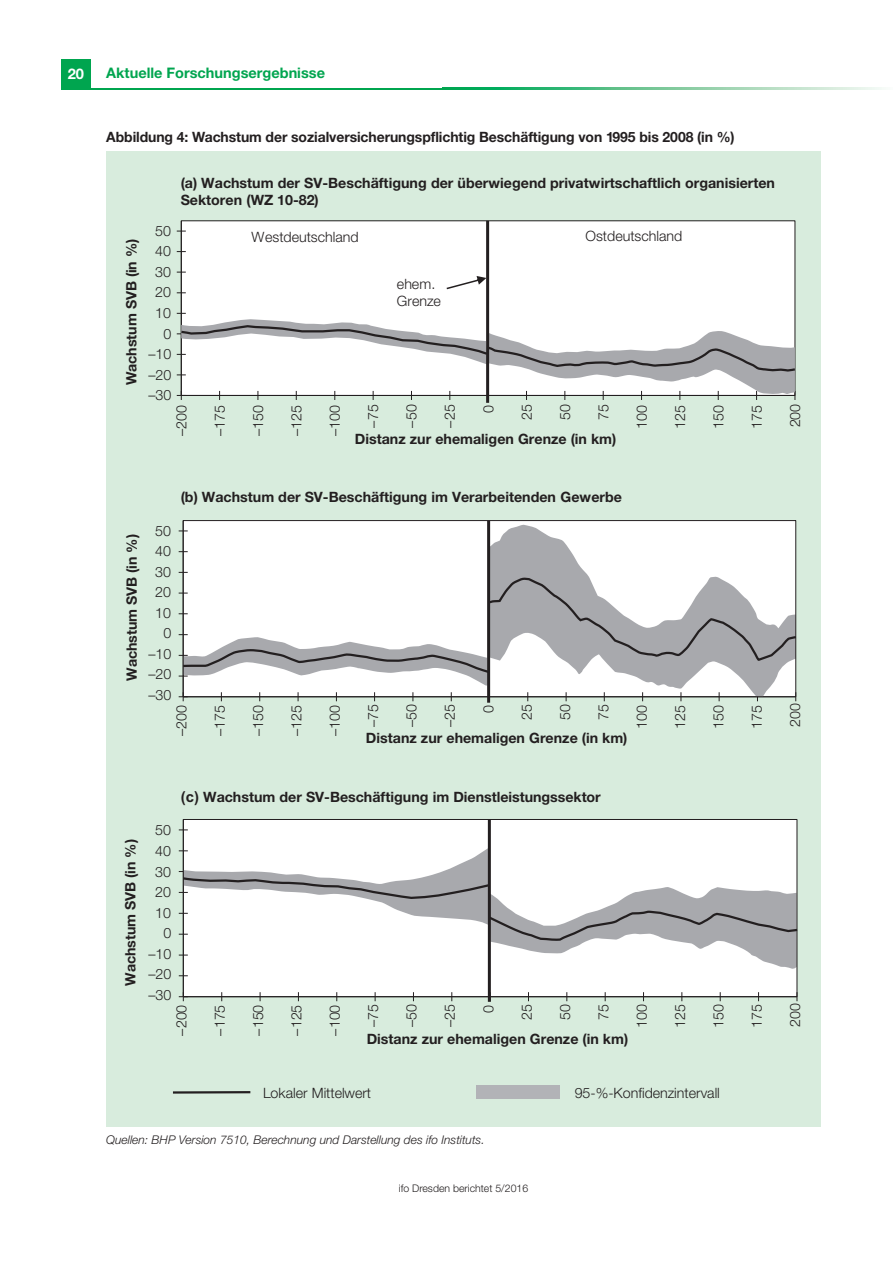
<style>
.page{position:relative;width:893px;height:1263px;background:#fff}
.page>*{position:absolute;margin:0;border:0;box-sizing:border-box;transform-origin:0 0}
.t1{font:700 14.7px "Helvetica Neue";color:#fff}
.t2{font:700 14.55px "Helvetica Neue";color:#00a54f}
.t3{font:700 14.25px/17.2px "Helvetica Neue";color:#231f20}
.t4{font:300 14.25px/17.2px "Helvetica Neue";color:#231f20}
.t5{font:italic 300 12px "Helvetica Neue";color:#231f20}
.t6{font:300 10.5px "Helvetica Neue";color:#231f20}
.s1{font-family:"Arial";font-size:15px}
</style>
<div class="page">
<div style="left:61px;top:60px;width:30px;height:29px;background:#00a54f"></div>
<hr style="left:61px;top:88px;width:382px;height:1px;background:#00a54f">
<svg style="left:443px;top:88px;width:439px;height:1px"></svg>
<div style="left:106px;top:151px;width:715px;height:976px;background:#d8ecdd"></div>
<div style="left:181px;top:221px;width:614px;height:174px;background:#fff"></div>
<div style="left:183px;top:521px;width:613px;height:176px;background:#fff"></div>
<div style="left:183px;top:819px;width:614px;height:178px;background:#fff"></div>
<svg style="left:179px;top:692px;width:9px;height:9px"></svg>
<svg style="left:179px;top:992px;width:9px;height:9px"></svg>
<svg style="left:447px;top:276px;width:39px;height:13px"></svg>
<hr style="left:173px;top:1091px;width:77px;height:2px;background:#231f20">
<div style="left:476px;top:1085px;width:84px;height:14px;background:#b2b3b7"></div>
<svg style="left:177px;top:313px;width:619px;height:87px"></svg>
<hr style="left:486px;top:221px;width:3px;height:182px;background:#231f20">
<svg style="left:490px;top:524px;width:281px;height:171px"></svg>
<svg style="left:179px;top:572px;width:618px;height:114px"></svg>
<hr style="left:487px;top:521px;width:3px;height:182px;background:#231f20">
<div style="left:183px;top:520px;width:613px;height:177px;border:1px solid #231f20"></div>
<svg style="left:179px;top:847px;width:619px;height:122px"></svg>
<div style="left:183px;top:819px;width:614px;height:178px;border:1px solid #231f20"></div>
<hr style="left:488px;top:820px;width:3px;height:182px;background:#231f20">
<p class="t1" style="left:68px;top:68px;width:18px">20</p>
<p class="t2" style="left:106px;top:68px;width:220px">Aktuelle Forschungsergebnisse</p>
<p class="t3" style="left:106px;top:130px;width:630px">Abbildung 4: Wachstum der sozialversicherungspflichtig Beschäftigung von 1995 bis 2008 (in %)</p>
<p class="t3" style="left:124px;top:385px;width:148px;rotate:-90deg">Wachstum SVB (in %)</p>
<p class="t4" style="left:155px;top:223px;width:17px">50</p>
<p class="t4" style="left:155px;top:244px;width:17px">40</p>
<p class="t4" style="left:155px;top:265px;width:17px">30</p>
<p class="t4" style="left:155px;top:285px;width:17px">20</p>
<p class="t4" style="left:155px;top:306px;width:17px">10</p>
<p class="t4" style="left:163px;top:326px;width:9px">0</p>
<p class="t4" style="left:148px;top:347px;width:24px">–10</p>
<p class="t4" style="left:148px;top:367px;width:24px">–20</p>
<p class="t4" style="left:148px;top:388px;width:24px">–30</p>
<p class="t3" style="left:181px;top:175px;width:596px">(a) Wachstum der SV-Beschäftigung der überwiegend privatwirtschaftlich organisierten<br>Sektoren (WZ 10-82)</p>
<p class="t4" style="left:252px;top:230px;width:109px">Westdeutschland</p>
<p class="t4" style="left:585px;top:229px;width:98px">Ostdeutschland</p>
<p class="t4" style="left:397px;top:276px;width:45px">ehem.<br>Grenze</p>
<p class="t4" style="left:174px;top:436px;width:32px;rotate:-90deg">–200</p>
<p class="t4" style="left:212px;top:436px;width:32px;rotate:-90deg">–175</p>
<p class="t4" style="left:251px;top:436px;width:32px;rotate:-90deg">–150</p>
<p class="t4" style="left:289px;top:436px;width:32px;rotate:-90deg">–125</p>
<p class="t4" style="left:327px;top:436px;width:32px;rotate:-90deg">–100</p>
<p class="t4" style="left:366px;top:427px;width:24px;rotate:-90deg">–75</p>
<p class="t4" style="left:404px;top:427px;width:24px;rotate:-90deg">–50</p>
<p class="t4" style="left:443px;top:427px;width:24px;rotate:-90deg">–25</p>
<p class="t4" style="left:481px;top:413px;width:9px;rotate:-90deg">0</p>
<p class="t4" style="left:519px;top:420px;width:17px;rotate:-90deg">25</p>
<p class="t4" style="left:558px;top:420px;width:17px;rotate:-90deg">50</p>
<p class="t4" style="left:596px;top:420px;width:17px;rotate:-90deg">75</p>
<p class="t4" style="left:634px;top:429px;width:25px;rotate:-90deg">100</p>
<p class="t4" style="left:673px;top:429px;width:25px;rotate:-90deg">125</p>
<p class="t4" style="left:711px;top:429px;width:25px;rotate:-90deg">150</p>
<p class="t4" style="left:749px;top:429px;width:25px;rotate:-90deg">175</p>
<p class="t4" style="left:788px;top:427px;width:25px;rotate:-90deg">200</p>
<p class="t3" style="left:355px;top:432px;width:263px">Distanz zur ehemaligen Grenze (in km)</p>
<p class="t3" style="left:124px;top:681px;width:148px;rotate:-90deg">Wachstum SVB (in %)</p>
<p class="t4" style="left:155px;top:523px;width:17px">50</p>
<p class="t4" style="left:155px;top:544px;width:17px">40</p>
<p class="t4" style="left:155px;top:564px;width:17px">30</p>
<p class="t4" style="left:155px;top:585px;width:17px">20</p>
<p class="t4" style="left:155px;top:605px;width:17px">10</p>
<p class="t4" style="left:163px;top:626px;width:9px">0</p>
<p class="t4" style="left:148px;top:646px;width:24px">–10</p>
<p class="t4" style="left:148px;top:667px;width:24px">–20</p>
<p class="t4" style="left:148px;top:688px;width:24px">–30</p>
<p class="t3" style="left:181px;top:490px;width:443px">(b) Wachstum der SV-Beschäftigung im Verarbeitenden Gewerbe</p>
<p class="t4" style="left:174px;top:736px;width:32px;rotate:-90deg">–200</p>
<p class="t4" style="left:212px;top:736px;width:32px;rotate:-90deg">–175</p>
<p class="t4" style="left:251px;top:736px;width:32px;rotate:-90deg">–150</p>
<p class="t4" style="left:289px;top:736px;width:32px;rotate:-90deg">–125</p>
<p class="t4" style="left:327px;top:736px;width:32px;rotate:-90deg">–100</p>
<p class="t4" style="left:366px;top:727px;width:24px;rotate:-90deg">–75</p>
<p class="t4" style="left:404px;top:727px;width:24px;rotate:-90deg">–50</p>
<p class="t4" style="left:443px;top:727px;width:24px;rotate:-90deg">–25</p>
<p class="t4" style="left:481px;top:713px;width:9px;rotate:-90deg">0</p>
<p class="t4" style="left:519px;top:720px;width:17px;rotate:-90deg">25</p>
<p class="t4" style="left:558px;top:720px;width:17px;rotate:-90deg">50</p>
<p class="t4" style="left:596px;top:720px;width:17px;rotate:-90deg">75</p>
<p class="t4" style="left:634px;top:728px;width:25px;rotate:-90deg">100</p>
<p class="t4" style="left:673px;top:728px;width:25px;rotate:-90deg">125</p>
<p class="t4" style="left:711px;top:728px;width:25px;rotate:-90deg">150</p>
<p class="t4" style="left:749px;top:728px;width:25px;rotate:-90deg">175</p>
<p class="t4" style="left:788px;top:727px;width:25px;rotate:-90deg">200</p>
<p class="t3" style="left:366px;top:731px;width:263px">Distanz zur ehemaligen Grenze (in km)</p>
<p class="t3" style="left:123px;top:986px;width:148px;rotate:-90deg">Wachstum SVB (in %)</p>
<p class="t4" style="left:155px;top:823px;width:17px">50</p>
<p class="t4" style="left:155px;top:843px;width:17px">40</p>
<p class="t4" style="left:155px;top:864px;width:17px">30</p>
<p class="t4" style="left:155px;top:885px;width:17px">20</p>
<p class="t4" style="left:155px;top:905px;width:17px">10</p>
<p class="t4" style="left:163px;top:926px;width:9px">0</p>
<p class="t4" style="left:148px;top:946px;width:24px">–10</p>
<p class="t4" style="left:148px;top:967px;width:24px">–20</p>
<p class="t4" style="left:148px;top:987px;width:24px">–30</p>
<p class="t3" style="left:181px;top:790px;width:422px"><span class="s1">(c)</span> Wachstum der SV-Beschäftigung im Dienstleistungssektor</p>
<p class="t4" style="left:174px;top:1035px;width:32px;rotate:-90deg">–200</p>
<p class="t4" style="left:212px;top:1035px;width:32px;rotate:-90deg">–175</p>
<p class="t4" style="left:251px;top:1035px;width:32px;rotate:-90deg">–150</p>
<p class="t4" style="left:289px;top:1035px;width:32px;rotate:-90deg">–125</p>
<p class="t4" style="left:327px;top:1035px;width:32px;rotate:-90deg">–100</p>
<p class="t4" style="left:366px;top:1027px;width:24px;rotate:-90deg">–75</p>
<p class="t4" style="left:404px;top:1027px;width:24px;rotate:-90deg">–50</p>
<p class="t4" style="left:443px;top:1027px;width:24px;rotate:-90deg">–25</p>
<p class="t4" style="left:481px;top:1012px;width:9px;rotate:-90deg">0</p>
<p class="t4" style="left:519px;top:1020px;width:17px;rotate:-90deg">25</p>
<p class="t4" style="left:558px;top:1020px;width:17px;rotate:-90deg">50</p>
<p class="t4" style="left:596px;top:1020px;width:17px;rotate:-90deg">75</p>
<p class="t4" style="left:634px;top:1028px;width:25px;rotate:-90deg">100</p>
<p class="t4" style="left:673px;top:1028px;width:25px;rotate:-90deg">125</p>
<p class="t4" style="left:711px;top:1028px;width:25px;rotate:-90deg">150</p>
<p class="t4" style="left:749px;top:1028px;width:25px;rotate:-90deg">175</p>
<p class="t4" style="left:788px;top:1027px;width:25px;rotate:-90deg">200</p>
<p class="t3" style="left:367px;top:1032px;width:263px">Distanz zur ehemaligen Grenze (in km)</p>
<p class="t4" style="left:263px;top:1085px;width:110px">Lokaler Mittelwert</p>
<p class="t4" style="left:575px;top:1085px;width:147px">95-%-Konfidenzintervall</p>
<p class="t5" style="left:106px;top:1135px;width:380px">Quellen: BHP Version 7510, Berechnung und Darstellung des ifo Instituts.</p>
<p class="t6" style="left:399px;top:1185px;width:131px">ifo Dresden berichtet 5/2016</p>
</div>
